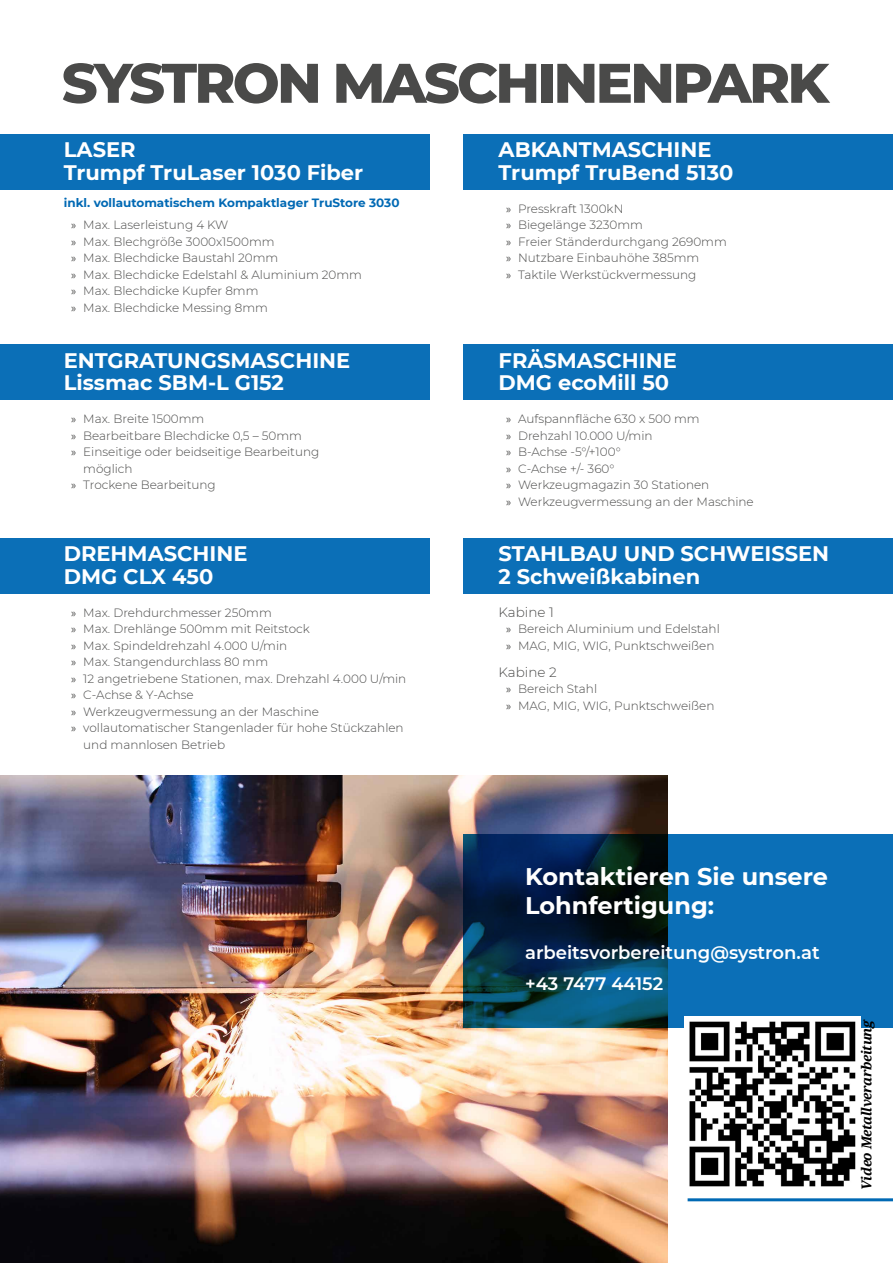
<style>
.page{position:relative;width:893px;height:1263px;background:#fff}
.page>*{position:absolute;margin:0;border:0;box-sizing:border-box;transform-origin:0 0}
.t1{font:800 55.65px "Montserrat";letter-spacing:-.05em;color:#4a4a49}
.t2{font:700 24px/28.5px "Montserrat";color:#fff}
.t3{font:700 21px/22.5px "Montserrat";color:#fff}
.t4{font:600 18px/31.5px "Montserrat";color:#fff}
.t5{font:italic 700 13.65px "Noto Serif";letter-spacing:-.03em;color:#000}
.t6{font:300 13.5px "Montserrat";color:#4a4a49}
.t7{font:300 12px/16.5px "Montserrat";color:#4a4a49}
.t8{font:700 12px/22.5px "Montserrat";color:#0069b4}
.s1{font-family:"Myriad Pro";font-weight:400;color:#4a4a49}
.s2{font-weight:300;color:#4a4a49}
.s3{font-family:"Myriad Pro";font-weight:400}
</style>
<div class="page">
<div style="left:0;top:134px;width:429px;height:55px;background:#0b6fb7"></div>
<div style="left:0;top:344px;width:429px;height:56px;background:#0b6fb7"></div>
<div style="left:0;top:538px;width:429px;height:55px;background:#0b6fb7"></div>
<div style="left:463px;top:134px;width:430px;height:55px;background:#0b6fb7"></div>
<div style="left:463px;top:344px;width:430px;height:56px;background:#0b6fb7"></div>
<div style="left:463px;top:538px;width:430px;height:55px;background:#0b6fb7"></div>
<img style="left:0;top:775px;width:668px;height:488px">
<svg style="left:463px;top:834px;width:430px;height:194px;background:#084e7f"></svg>
<img style="left:685px;top:1016px;width:175px;height:171px">
<hr style="left:688px;top:1198px;width:205px;height:3px;background:#0069b4">
<h1 class="t1" style="left:62px;top:42px;width:769px">SYSTRON MASCHINENPARK</h1>
<h3 class="t3" style="left:64px;top:138px;width:301px">LASER<br>Trumpf TruLaser 1030 Fiber</h3>
<p class="t8" style="left:71px;top:191px;width:330px;text-indent:-8px">inkl. vollautomatischem Kompaktlager TruStore 3030 <span class="s1">»</span> <span class="s2">Max. Laserleistung 4 KW</span></p>
<p class="t7" style="left:71px;top:233px;width:292px"><span class="s3">»</span> Max. Blechgröße 3000x1500mm<br><span class="s3">»</span> Max. Blechdicke Baustahl 20mm<br><span class="s3">»</span> Max. Blechdicke Edelstahl &amp; Aluminium 20mm <span class="s3">»</span> Max. Blechdicke Kupfer 8mm<br><span class="s3">»</span> Max. Blechdicke Messing 8mm</p>
<h3 class="t3" style="left:64px;top:348px;width:288px">ENTGRATUNGSMASCHINE<br>Lissmac SBM-L G152</h3>
<p class="t7" style="left:71px;top:411px;width:135px"><span class="s3">»</span> Max. Breite 1500mm</p>
<p class="t7" style="left:71px;top:427px;width:232px"><span class="s3">»</span> Bearbeitbare Blechdicke 0,5 – 50mm</p>
<p class="t7" style="left:71px;top:444px;width:250px"><span class="s3">»</span> Einseitige oder beidseitige Bearbeitung</p>
<p class="t7" style="left:83px;top:460px;width:51px">möglich</p>
<p class="t7" style="left:71px;top:477px;width:146px"><span class="s3">»</span> Trockene Bearbeitung</p>
<h3 class="t3" style="left:499px;top:138px;width:236px">ABKANTMASCHINE<br>Trumpf TruBend 5130</h3>
<p class="t7" style="left:506px;top:200px;width:222px"><span class="s3">»</span> Presskraft 1300kN<br><span class="s3">»</span> Biegelänge 3230mm<br><span class="s3">»</span> Freier Ständerdurchgang 2690mm <span class="s3">»</span> Nutzbare Einbauhöhe 385mm<br><span class="s3">»</span> Taktile Werkstückvermessung</p>
<h3 class="t3" style="left:499px;top:348px;width:180px">FRÄSMASCHINE<br>DMG ecoMill 50</h3>
<p class="t7" style="left:506px;top:411px;width:249px"><span class="s3">»</span> Aufspannfläche 630 x 500 mm<br><span class="s3">»</span> Drehzahl 10.000 U/min<br><span class="s3">»</span> B-Achse -5°/+100°<br><span class="s3">»</span> C-Achse +/- 360°<br><span class="s3">»</span> Werkzeugmagazin 30 Stationen<br><span class="s3">»</span> Werkzeugvermessung an der Maschine</p>
<h3 class="t3" style="left:499px;top:542px;width:332px">STAHLBAU UND SCHWEISSEN<br>2 Schweißkabinen</h3>
<p class="t6" style="left:499px;top:603px;width:57px">Kabine 1</p>
<p class="t7" style="left:506px;top:621px;width:215px"><span class="s3">»</span> Bereich Aluminium und Edelstahl <span class="s3">»</span> MAG, MIG, WIG, Punktschweißen</p>
<p class="t6" style="left:499px;top:663px;width:60px">Kabine 2</p>
<p class="t7" style="left:506px;top:681px;width:210px"><span class="s3">»</span> Bereich Stahl<br><span class="s3">»</span> MAG, MIG, WIG, Punktschweißen</p>
<h3 class="t3" style="left:64px;top:542px;width:185px">DREHMASCHINE<br>DMG CLX 450</h3>
<p class="t7" style="left:71px;top:604px;width:202px"><span class="s3">»</span> Max. Drehdurchmesser 250mm</p>
<p class="t7" style="left:71px;top:621px;width:240px"><span class="s3">»</span> Max. Drehlänge 500mm mit Reitstock</p>
<p class="t7" style="left:71px;top:637px;width:217px"><span class="s3">»</span> Max. Spindeldrehzahl 4.000 U/min</p>
<p class="t7" style="left:71px;top:654px;width:198px"><span class="s3">»</span> Max. Stangendurchlass 80 mm</p>
<p class="t7" style="left:71px;top:670px;width:337px"><span class="s3">»</span> 12 angetriebene Stationen, max. Drehzahl 4.000 U/min</p>
<p class="t7" style="left:71px;top:687px;width:124px"><span class="s3">»</span> C-Achse &amp; Y-Achse</p>
<p class="t7" style="left:71px;top:703px;width:249px"><span class="s3">»</span> Werkzeugvermessung an der Maschine</p>
<p class="t7" style="left:71px;top:720px;width:334px"><span class="s3">»</span> vollautomatischer Stangenlader für hohe Stückzahlen</p>
<p class="t7" style="left:83px;top:736px;width:143px">und mannlosen Betrieb</p>
<h2 class="t2" style="left:525px;top:861px;width:304px">Kontaktieren Sie unsere<br>Lohnfertigung:</h2>
<h3 class="t4" style="left:525px;top:936px;width:296px">arbeitsvorbereitung@systron.at +43 7477 44152</h3>
<p class="t5" style="left:857px;top:1189px;width:173px;rotate:-90deg">Video Metallverarbeitung</p>
</div>
